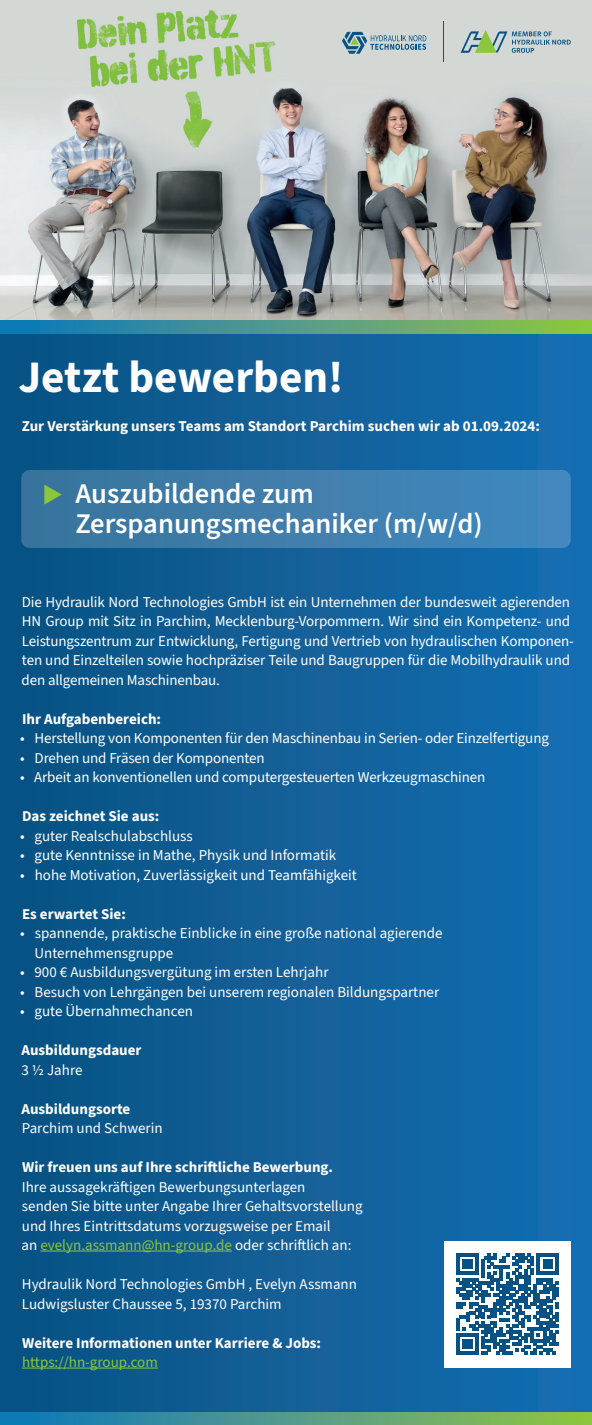
<style>
.page{position:relative;width:592px;height:1425px;background:#fff}
.page>*{position:absolute;margin:0;border:0;box-sizing:border-box;transform-origin:0 0}
.t1{font:700 45px "Source Sans 3";color:#fff}
.t2{font:600 28.5px/30px "Source Sans 3";color:#fff}
.t3{font:15px/19.5px "Source Sans 3";letter-spacing:-.01em;color:#fff}
.t4{font:700 15px "Source Sans 3";color:#fff}
.t5{font:15px "Source Sans 3";color:#8bc63e}
.s1{color:#8bc63e}
</style>
<div class="page">
<div style="left:0;top:0;width:591px;height:1424px;background:linear-gradient(to right,#095281,#166eb3)"></div>
<svg style="left:0;top:1412px;width:591px;height:12px;background:#519c84"></svg>
<img style="left:0;top:0;width:591px;height:321px">
<svg style="left:341px;top:32px;width:85px;height:22px;background:#98b2bb"></svg>
<hr style="left:442px;top:21px;width:1px;height:41px;background:#085384">
<svg style="left:460px;top:30px;width:110px;height:23px;background:#a5bdb7"></svg>
<hr style="left:40px;top:1250px;width:192px;height:1px;background:#8bc63e">
<hr style="left:22px;top:1367px;width:136px;height:1px;background:#8bc63e">
<svg style="left:0;top:321px;width:591px;height:12px;background:#519c84"></svg>
<div style="left:21px;top:470px;width:549px;height:78px;background:linear-gradient(to right,#3a749b,#4389bf);border-radius:9px"></div>
<div style="left:444px;top:1241px;width:126px;height:126px;background:#fff"></div>
<svg style="left:456px;top:1253px;width:101px;height:101px"></svg>
<svg style="left:45px;top:483px;width:17px;height:21px"></svg>
<h1 class="t1" style="left:18px;top:347px;width:326px">Jetzt bewerben!</h1>
<p class="t4" style="left:22px;top:416px;width:519px">Zur Verstärkung unsers Teams am Standort Parchim suchen wir ab 01.09.2024:</p>
<h2 class="t2" style="left:75px;top:479px;width:408px">Auszubildende zum<br>Zerspanungsmechaniker (m/w/d)</h2>
<p class="t3" style="left:22px;top:592px;width:553px">Die Hydraulik Nord Technologies GmbH ist ein Unternehmen der bundesweit agierenden HN Group mit Sitz in Parchim, Mecklenburg-Vorpommern. Wir sind ein Kompetenz- und Leistungszentrum zur Entwicklung, Fertigung und Vertrieb von hydraulischen Komponen&shy;ten und Einzelteilen sowie hochpräziser Teile und Baugruppen für die Mobilhydraulik und den allgemeinen Maschinenbau.</p>
<p class="t4" style="left:22px;top:708px;width:140px">Ihr Aufgabenbereich:</p>
<p class="t3" style="left:20px;top:729px;width:529px">• Herstellung von Komponenten für den Maschinenbau in Serien- oder Einzelfertigung</p>
<p class="t3" style="left:20px;top:748px;width:246px">• Drehen und Fräsen der Komponenten</p>
<p class="t3" style="left:20px;top:768px;width:466px">• Arbeit an konventionellen und computergesteuerten Werkzeugmaschinen</p>
<p class="t4" style="left:22px;top:806px;width:139px">Das zeichnet Sie aus:</p>
<p class="t3" style="left:20px;top:826px;width:174px">• guter Realschulabschluss</p>
<p class="t3" style="left:20px;top:846px;width:317px">• gute Kenntnisse in Mathe, Physik und Informatik</p>
<p class="t3" style="left:20px;top:865px;width:338px">• hohe Motivation, Zuverlässigkeit und Teamfähigkeit</p>
<p class="t4" style="left:22px;top:903px;width:105px">Es erwartet Sie:</p>
<p class="t3" style="left:34px;top:924px;width:409px;text-indent:-14px">• spannende, praktische Einblicke in eine große national agierende<br>Unternehmensgruppe</p>
<p class="t3" style="left:20px;top:963px;width:309px">• 900 € Ausbildungsvergütung im ersten Lehrjahr</p>
<p class="t3" style="left:20px;top:982px;width:420px">• Besuch von Lehrgängen bei unserem regionalen Bildungspartner</p>
<p class="t3" style="left:20px;top:1002px;width:174px">• gute Übernahmechancen</p>
<p class="t4" style="left:21px;top:1040px;width:121px">Ausbildungsdauer</p>
<p class="t3" style="left:21px;top:1060px;width:62px">3 ½ Jahre</p>
<p class="t4" style="left:21px;top:1098px;width:110px">Ausbildungsorte</p>
<p class="t3" style="left:22px;top:1119px;width:142px">Parchim und Schwerin</p>
<p class="t4" style="left:22px;top:1157px;width:312px">Wir freuen uns auf Ihre schriftliche Bewerbung.</p>
<p class="t3" style="left:22px;top:1177px;width:342px">Ihre aussagekräftigen Bewerbungsunterlagen<br>senden Sie bitte unter Angabe Ihrer Gehaltsvorstellung und Ihres Eintrittsdatums vorzugsweise per Email<br>an <span class="s1">evelyn.assmann@hn-group.de</span> oder schriftlich an:</p>
<p class="t3" style="left:22px;top:1275px;width:336px">Hydraulik Nord Technologies GmbH , Evelyn Assmann<br>Ludwigsluster Chaussee 5, 19370 Parchim</p>
<p class="t4" style="left:22px;top:1332px;width:300px">Weitere Informationen unter Karriere &amp; Jobs:</p>
<p class="t5" style="left:22px;top:1352px;width:137px">https://hn-group.com</p>
</div>
